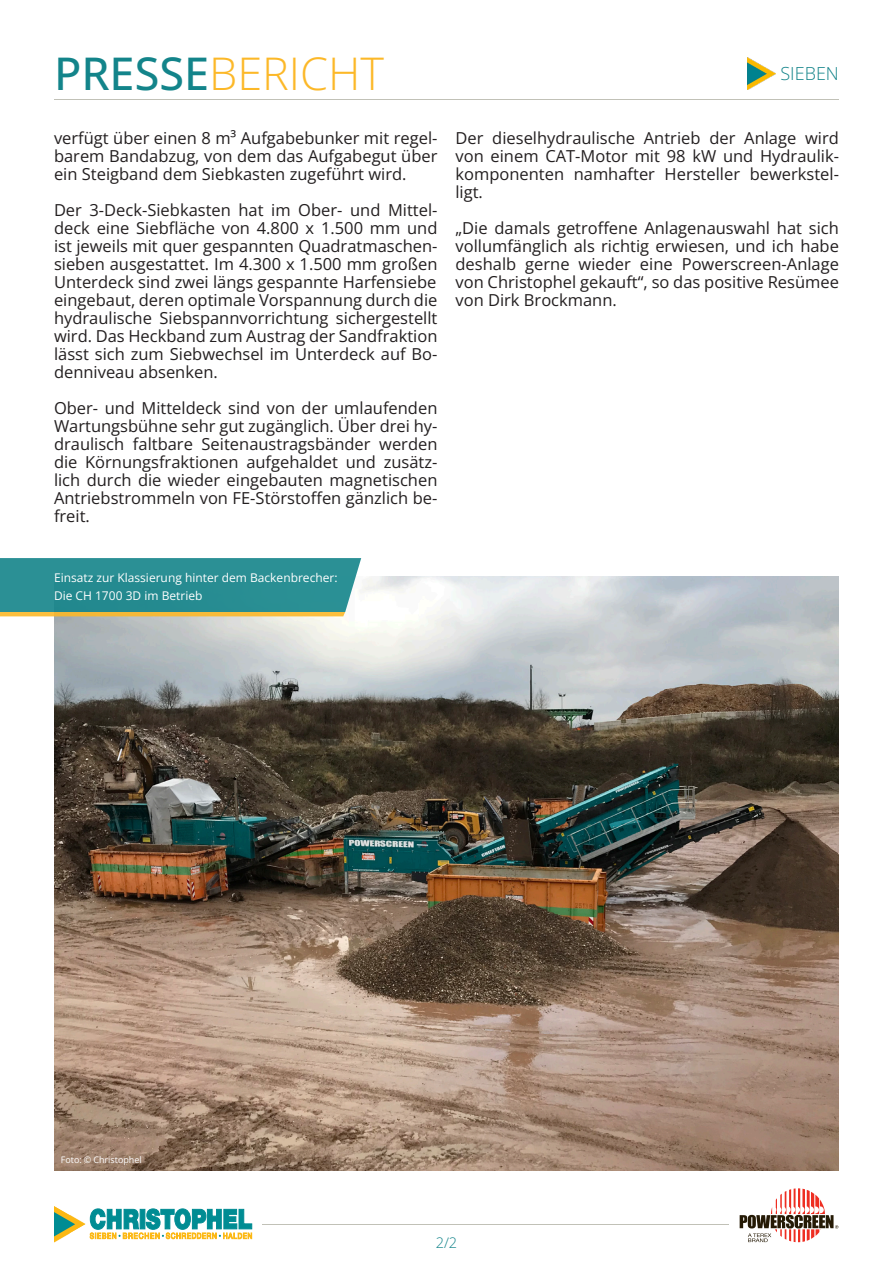
<style>
.page{position:relative;width:893px;height:1263px;background:#fff}
.page>*{position:absolute;margin:0;border:0;box-sizing:border-box;transform-origin:0 0}
.t1{font:300 45px "Open Sans";color:#fcb828}
.Bereiche{font:300 18px "Open Sans";color:#13848a}
.Fließtext{font:16.5px/18px "Open Sans";color:#231f20;text-align:justify}
.t2{font:300 14.55px "Open Sans";color:#13848a}
.Bildunterschrift{font:12px/18px "Open Sans";color:#fff}
.Foto_Copyright_weiß{font:9px "Open Sans";color:#fff}
.s1{font-weight:500;color:#13848a}
</style>
<div class="page">
<hr style="left:54px;top:99px;width:785px;height:1px;background:#c1c1b7">
<hr style="left:263px;top:1224px;width:466px;height:1px;background:#c1c1b7">
<svg style="left:740px;top:1188px;width:98px;height:54px"></svg>
<svg style="left:54px;top:1206px;width:198px;height:36px"></svg>
<img style="left:54px;top:576px;width:785px;height:594px">
<svg style="left:0;top:558px;width:361px;height:58px;background:#3b938f"></svg>
<img style="left:747px;top:58px;width:28px;height:32px">
<h1 class="t1" style="left:54px;top:43px;width:332px"><span class="s1">PRESSE</span>BERICHT</h1>
<p class="Fließtext" style="left:54px;top:129px;width:385px">verfügt über einen 8 m³ Aufgabebunker mit regel&shy;barem Bandabzug, von dem das Aufgabegut über ein Steigband dem Siebkasten zugeführt wird.</p>
<p class="Fließtext" style="left:54px;top:201px;width:385px">Der 3-Deck-Siebkasten hat im Ober- und Mittel&shy;deck eine Siebfläche von 4.800 x 1.500 mm und ist jeweils mit quer gespannten Quadratmaschen&shy;sieben ausgestattet. Im 4.300 x 1.500 mm großen Unterdeck sind zwei längs gespannte Harfensiebe</p>
<p class="Fließtext" style="left:54px;top:291px;width:385px">eingebaut, deren optimale Vorspannung durch die hydraulische Siebspannvorrichtung sichergestellt wird. Das Heckband zum Austrag der Sandfraktion lässt sich zum Siebwechsel im Unterdeck auf Bo&shy;denniveau absenken.</p>
<p class="Fließtext" style="left:54px;top:399px;width:385px">Ober- und Mitteldeck sind von der umlaufenden Wartungsbühne sehr gut zugänglich. Über drei hy&shy;draulisch faltbare Seitenaustragsbänder werden die Körnungsfraktionen aufgehaldet und zusätz&shy;lich durch die wieder eingebauten magnetischen Antriebstrommeln von FE-Störstoffen gänzlich be&shy;freit.</p>
<p class="Bereiche" style="left:780px;top:61px;width:60px">SIEBEN</p>
<p class="Fließtext" style="left:455px;top:129px;width:385px">Der dieselhydraulische Antrieb der Anlage wird von einem CAT-Motor mit 98 kW und Hydraulik&shy;komponenten namhafter Hersteller bewerkstel&shy;ligt.</p>
<p class="Fließtext" style="left:455px;top:219px;width:385px">„Die damals getroffene Anlagenauswahl hat sich vollumfänglich als richtig erwiesen, und ich habe deshalb gerne wieder eine Powerscreen-Anlage von Christophel gekauft“, so das positive Resümee von Dirk Brockmann.</p>
<p class="Bildunterschrift" style="left:54px;top:568px;width:285px">Einsatz zur Klassierung hinter dem Backenbrecher:<br>Die CH 1700 3D im Betrieb</p>
<p class="Foto_Copyright_weiß" style="left:61px;top:1154px;width:82px">Foto: © Christophel</p>
<p class="t2" style="left:436px;top:1232px;width:23px">2/2</p>
</div>
